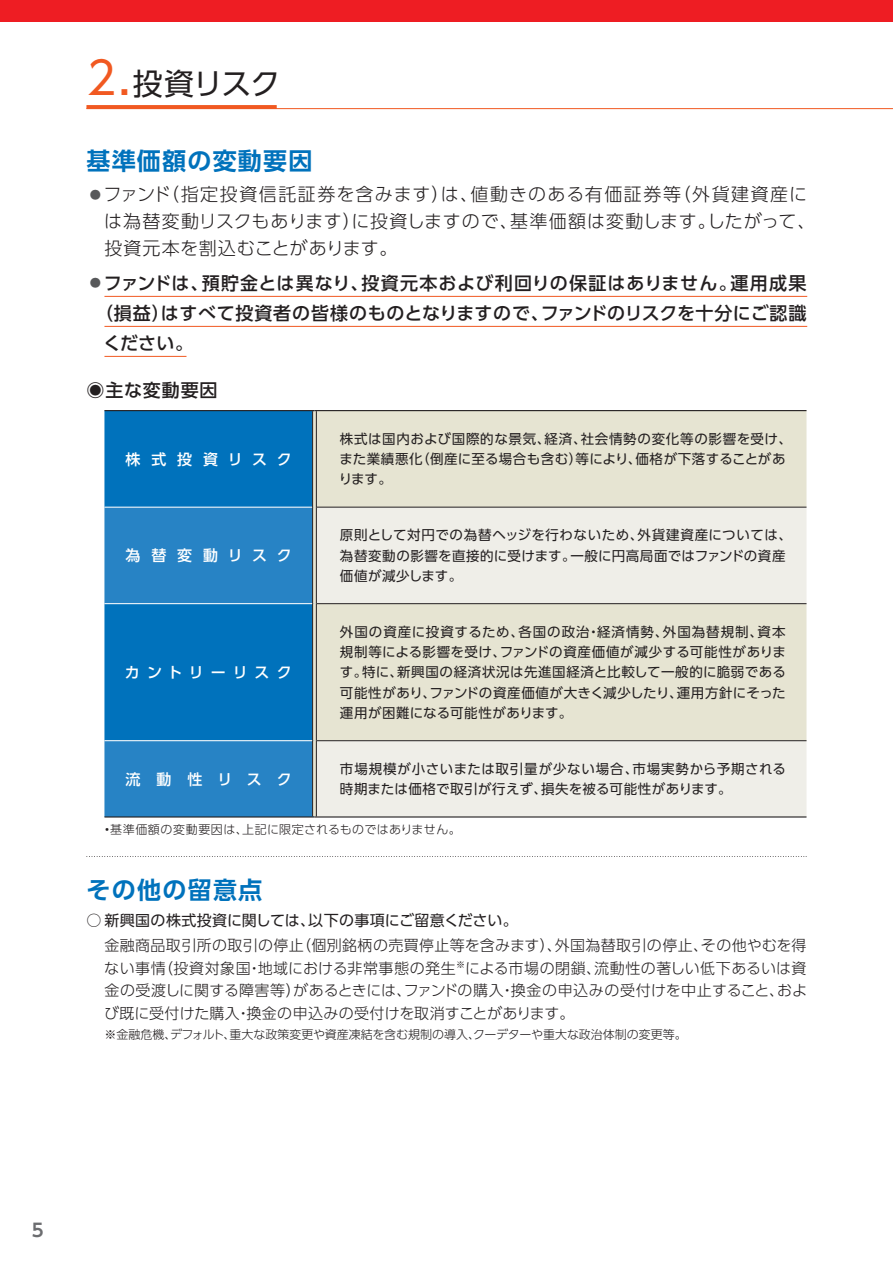
<style>
.page{position:relative;width:893px;height:1263px;background:#fff}
.page>*{position:absolute;margin:0;border:0;box-sizing:border-box;transform-origin:0 0}
.t1{font:30px "UD Shin Go Pro";letter-spacing:-.035em;color:#231f20}
.t2{font:700 24px "UD Shin Go Pro De";letter-spacing:.05em;color:#0072bc}
.t3{font:300 18px/27px "UD Shin Go Pro";letter-spacing:.055em;color:#231f20}
.t4{font:500 18px "UD Shin Go Pro";letter-spacing:.04em;color:#231f20}
.t5{font:500 18px "UD Shin Go Pro";letter-spacing:.06em;color:#231f20}
.t6{font:700 18px "UD Shin Go Pro De";color:#6c6d70}
.t7{font:300 15px/22.5px "UD Shin Go Pro";letter-spacing:.01em;color:#231f20;text-align:justify}
.t8{font:15px "UD Shin Go Pro";letter-spacing:.025em;color:#231f20}
.t9{font:500 15px "UD Shin Go Pro";letter-spacing:.69em;color:#fff}
.t10{font:500 15px "UD Shin Go Pro";letter-spacing:.465em;color:#fff}
.t11{font:500 15px "UD Shin Go Pro";letter-spacing:.655em;color:#fff}
.t12{font:13.5px/20.2px "UD Shin Go Pro";letter-spacing:.04em;color:#231f20}
.t13{font:300 12px "UD Shin Go Pro";color:#231f20}
.t14{font:300 12px "UD Shin Go Pro";letter-spacing:.03em;color:#231f20}
.s1{font-size:45px;color:#f15921}
.s2{font-size:11.25px;color:#57585a}
.s3{font-weight:300;font-size:11.25px;color:#57585a}
.s4{font-weight:500}
</style>
<div class="page">
<div style="left:0;top:0;width:893px;height:21px;background:#ee1d23"></div>
<hr style="left:104px;top:296px;width:703px;height:1px;background:#f15921">
<hr style="left:104px;top:326px;width:703px;height:1px;background:#f15921">
<hr style="left:104px;top:356px;width:82px;height:1px;background:#f15921">
<div style="left:104px;top:411px;width:208px;height:96px;background:#0072bc"></div>
<div style="left:317px;top:411px;width:489px;height:96px;background:#e6e4d2"></div>
<svg style="left:104px;top:508px;width:208px;height:308px;background:#167bc1"></svg>
<svg style="left:317px;top:508px;width:489px;height:308px;background:#eae9dd"></svg>
<svg style="left:313px;top:411px;width:3px;height:96px"></svg>
<svg style="left:313px;top:507px;width:3px;height:97px"></svg>
<svg style="left:313px;top:604px;width:3px;height:137px"></svg>
<svg style="left:313px;top:741px;width:3px;height:75px"></svg>
<hr style="left:317px;top:507px;width:489px;height:1px;background:#231f20">
<hr style="left:317px;top:603px;width:489px;height:1px;background:#231f20">
<hr style="left:317px;top:740px;width:489px;height:1px;background:#231f20">
<hr style="left:104px;top:603px;width:208px;height:1px;background:#fff">
<hr style="left:104px;top:740px;width:208px;height:1px;background:#fff">
<hr style="left:312px;top:411px;width:1px;height:96px;background:#231f20">
<hr style="left:316px;top:411px;width:1px;height:96px;background:#231f20">
<hr style="left:312px;top:507px;width:1px;height:97px;background:#231f20">
<hr style="left:316px;top:507px;width:1px;height:97px;background:#231f20">
<hr style="left:312px;top:604px;width:1px;height:137px;background:#231f20">
<hr style="left:316px;top:604px;width:1px;height:137px;background:#231f20">
<hr style="left:312px;top:741px;width:1px;height:75px;background:#231f20">
<hr style="left:316px;top:741px;width:1px;height:75px;background:#231f20">
<hr style="left:104px;top:410px;width:210px;height:1px;background:#231f20">
<hr style="left:314px;top:410px;width:492px;height:1px;background:#231f20">
<hr style="left:104px;top:816px;width:210px;height:1px;background:#231f20">
<hr style="left:314px;top:816px;width:492px;height:1px;background:#231f20">
<svg style="left:87px;top:856px;width:720px;height:1px"></svg>
<hr style="left:86px;top:108px;width:807px;height:1px;background:#f15921">
<svg style="left:86px;top:105px;width:191px;height:4px"></svg>
<h1 class="t1" style="left:86px;top:59px;width:195px"><span class="s1">2.</span>投資リスク</h1>
<h2 class="t2" style="left:86px;top:141px;width:227px">基準価額の変動要因</h2>
<h3 class="t3" style="left:104px;top:180px;width:713px;text-indent:-14px"><span class="s2">●</span> ファンド（指定投資信託証券を含みます）は、値動きのある有価証券等（外貨建資産には為替変動リスクもあります）に投資しますので、基準価額は変動します。したがって、投資元本を割込むことがあります。</h3>
<h3 class="t5" style="left:90px;top:268px;width:718px"><span class="s3">●</span> ファンドは、預貯金とは異なり、投資元本および利回りの保証はありません。運用成果</h3>
<h3 class="t4" style="left:95px;top:298px;width:713px">（損益）はすべて投資者の皆様のものとなりますので、ファンドのリスクを十分にご認識</h3>
<h3 class="t4" style="left:103px;top:328px;width:92px">ください。</h3>
<h3 class="t4" style="left:86px;top:376px;width:133px">◉主な変動要因</h3>
<p class="t9" style="left:125px;top:447px;width:168px">株式投資リスク</p>
<p class="t9" style="left:125px;top:543px;width:168px">為替変動リスク</p>
<p class="t10" style="left:125px;top:660px;width:168px">カントリーリスク</p>
<p class="t12" style="left:339px;top:428px;width:455px">株式は国内および国際的な景気、経済、社会情勢の変化等の影響を受け、また業績悪化（倒産に至る場合も含む）等により、価格が下落することがあります。</p>
<p class="t12" style="left:340px;top:525px;width:454px">原則として対円での為替ヘッジを行わないため、外貨建資産については、為替変動の影響を直接的に受けます。一般に円高局面ではファンドの資産価値が減少します。</p>
<p class="t12" style="left:340px;top:621px;width:448px;text-align:justify">外国の資産に投資するため、各国の政治・経済情勢、外国為替規制、資本規制等による影響を受け、ファンドの資産価値が減少する可能性があります。特に、新興国の経済状況は先進国経済と比較して一般的に脆弱である可能性があり、ファンドの資産価値が大きく減少したり、運用方針にそった運用が困難になる可能性があります。</p>
<p class="t11" style="left:125px;top:767px;width:168px">流動性リスク</p>
<p class="t12" style="left:340px;top:758px;width:448px">市場規模が小さいまたは取引量が少ない場合、市場実勢から予期される時期または価格で取引が行えず、損失を被る可能性があります。</p>
<p class="t14" style="left:101px;top:819px;width:361px"><span class="s4">・</span>基準価額の変動要因は、上記に限定されるものではありません。</p>
<h2 class="t2" style="left:86px;top:870px;width:177px">その他の留意点</h2>
<p class="t8" style="left:86px;top:908px;width:433px">○ 新興国の株式投資に関しては、以下の事項にご留意ください。</p>
<p class="t7" style="left:104px;top:934px;width:704px">金融商品取引所の取引の停止（個別銘柄の売買停止等を含みます）、外国為替取引の停止、その他やむを得ない事情（投資対象国・地域における非常事態の発生<sup>※</sup>による市場の閉鎖、流動性の著しい低下あるいは資金の受渡しに関する障害等）があるときには、ファンドの購入・換金の申込みの受付けを中止すること、および既に受付けた購入・換金の申込みの受付けを取消すことがあります。</p>
<p class="t13" style="left:104px;top:1024px;width:584px">※金融危機、デフォルト、重大な政策変更や資産凍結を含む規制の導入、クーデターや重大な政治体制の変更等。</p>
<h3 class="t6" style="left:32px;top:1215px;width:13px">5</h3>
</div>
